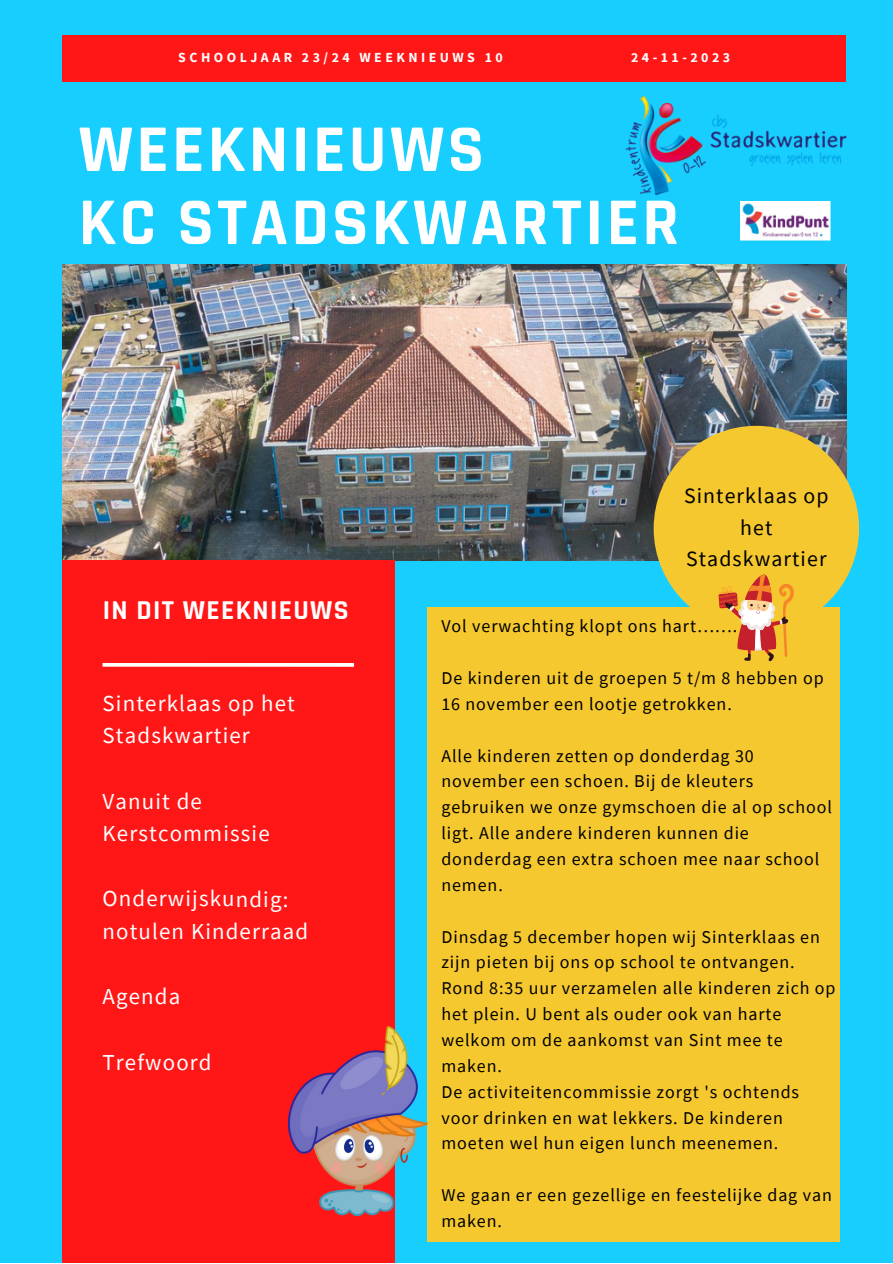
<style>
.page{position:relative;width:893px;height:1264px;background:#fff}
.page>*{position:absolute;margin:0;border:0;box-sizing:border-box;transform-origin:0 0}
.t1{font:700 67.5px "Rajdhani";letter-spacing:.05em;color:#fff}
.t2{font:700 27.6px "Rajdhani";letter-spacing:.05em;color:#fff}
.t3{font:22.8px/32.5px "Source Sans Pro";letter-spacing:.05em;color:#fff}
.t4{font:21.75px/31.5px "Source Sans Pro";letter-spacing:.05em;color:#000;text-align:center}
.t5{font:18px/25.8px "Source Sans Pro";letter-spacing:.05em;color:#000}
.t6{font:700 13.8px "Source Sans Pro";letter-spacing:.25em;color:#fff}
</style>
<div class="page">
<div style="left:0;top:0;width:892px;height:1262px;background:#18ceff"></div>
<div style="left:62px;top:36px;width:784px;height:46px;background:#ff1616"></div>
<img style="left:625px;top:95px;width:221px;height:107px">
<img style="left:62px;top:265px;width:784px;height:295px">
<div style="left:62px;top:560px;width:333px;height:702px;background:#ff1616"></div>
<hr style="left:102px;top:663px;width:252px;height:3px;background:#fff">
<img style="left:740px;top:202px;width:90px;height:38px">
<div style="left:427px;top:607px;width:412px;height:634px;background:#f6c82f"></div>
<img style="left:288px;top:1026px;width:139px;height:189px">
<div style="left:653px;top:426px;width:206px;height:205px;background:#f6c82f;border-radius:50%"></div>
<svg style="left:718px;top:574px;width:75px;height:87px"></svg>
<p class="t6" style="left:178px;top:49px;width:326px">SCHOOLJAAR 23/24 WEEKNIEUWS 10</p>
<p class="t6" style="left:631px;top:49px;width:100px">24-11-2023</p>
<p class="t1" style="left:79px;top:108px;width:407px">WEEKNIEUWS</p>
<p class="t1" style="left:79px;top:181px;width:602px">KC STADSKWARTIER</p>
<p class="t2" style="left:103px;top:593px;width:247px">IN DIT WEEKNIEUWS</p>
<p class="t3" style="left:103px;top:686px;width:194px">Sinterklaas op het<br>Stadskwartier</p>
<p class="t3" style="left:103px;top:784px;width:169px">Vanuit de<br>Kerstcommissie</p>
<p class="t3" style="left:102px;top:882px;width:207px">Onderwijskundig: notulen Kinderraad</p>
<p class="t3" style="left:102px;top:979px;width:79px">Agenda</p>
<p class="t3" style="left:102px;top:1045px;width:111px">Trefwoord</p>
<p class="t4" style="left:684px;top:480px;width:146px">Sinterklaas op het<br>Stadskwartier</p>
<p class="t5" style="left:441px;top:613px;width:297px">Vol verwachting klopt ons hart…….</p>
<p class="t5" style="left:441px;top:664px;width:384px">De kinderen uit de groepen 5 t/m 8 hebben op<br>16 november een lootje getrokken.</p>
<p class="t5" style="left:441px;top:742px;width:392px">Alle kinderen zetten op donderdag 30 november een schoen. Bij de kleuters gebruiken we onze gymschoen die al op school ligt. Alle andere kinderen kunnen die donderdag een extra schoen mee naar school nemen.</p>
<p class="t5" style="left:441px;top:923px;width:395px">Dinsdag 5 december hopen wij Sinterklaas en zijn pieten bij ons op school te ontvangen.<br>Rond 8:35 uur verzamelen alle kinderen zich op het plein. U bent als ouder ook van harte welkom om de aankomst van Sint mee te maken.</p>
<p class="t5" style="left:441px;top:1078px;width:359px">De activiteitencommissie zorgt 's ochtends voor drinken en wat lekkers. De kinderen moeten wel hun eigen lunch meenemen.</p>
<p class="t5" style="left:441px;top:1181px;width:392px">We gaan er een gezellige en feestelijke dag van maken.</p>
</div>
